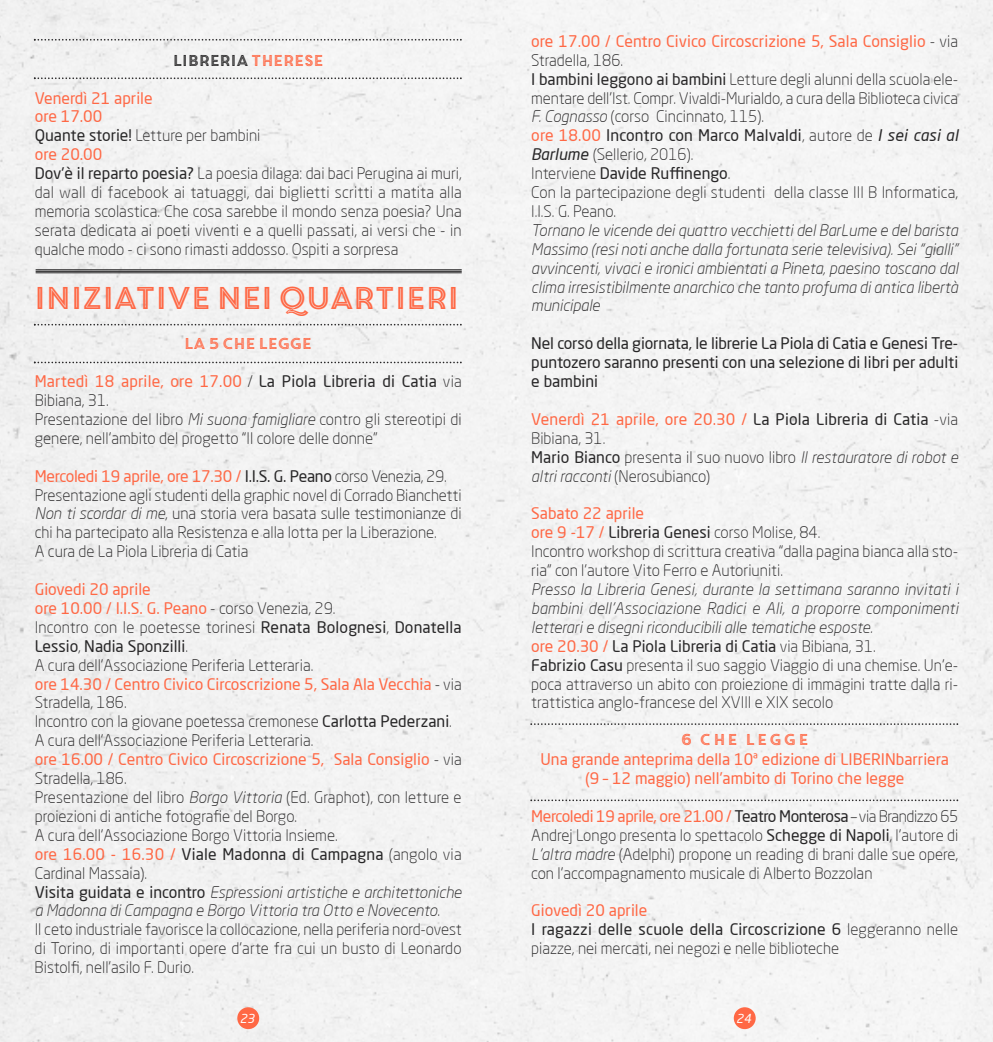
<style>
.page{position:relative;width:993px;height:1042px;background:#fff}
.page>*{position:absolute;margin:0;border:0;box-sizing:border-box;transform-origin:0 0}
.t1{font:31.5px "Core Circus 2 D In";letter-spacing:-.16em;color:#ff6845}
.t2{font:300 15.75px/18.9px "Neo Sans Pro";color:#272627}
.t3{font:italic 300 15.75px/18.9px "Neo Sans Pro";color:#272627;text-align:justify}
.t4{font:15.75px/18.9px "Neo Sans Pro";color:#272627;text-align:justify}
.t5{font:15.75px/18.9px "Neo Sans Pro";color:#ff6845;text-align:center}
.t6{font:15.75px "Core Circus 2 D In";letter-spacing:-.15em;color:#272627}
.t7{font:15.75px "Core Circus 2 D In";letter-spacing:-.15em;color:#ff6845}
.t8{font:15.75px "Core Circus 2 D In";color:#ff6845}
.t9{font:italic 12.25px "Neo Sans Pro";color:#fff}
.s1{color:#ff6845}
.s2{font-weight:400;color:#ff6845}
.s3{font-weight:400}
.s4{font-style:italic}
.s5{font-weight:400;font-style:italic}
.s6{font-weight:400;font-style:normal;color:#ff6845}
.s7{font-weight:400;font-style:normal}
.s8{font-style:normal}
</style>
<div class="page">
<div style="left:0;top:0;width:992px;height:1042px;background:#f3f3f3"></div>
<div style="left:733px;top:1007px;width:22px;height:22px;background:#ff6845;border-radius:50%"></div>
<svg style="left:530px;top:723px;width:427px;height:2px"></svg>
<svg style="left:530px;top:799px;width:427px;height:2px"></svg>
<div style="left:237px;top:1007px;width:22px;height:22px;background:#ff6845;border-radius:50%"></div>
<svg style="left:34px;top:324px;width:427px;height:1px"></svg>
<svg style="left:34px;top:362px;width:427px;height:1px"></svg>
<hr style="left:36px;top:269px;width:425px;height:1px;background:#272627">
<hr style="left:36px;top:271px;width:425px;height:1px;background:#272627">
<hr style="left:36px;top:272px;width:425px;height:1px;background:#272627">
<svg style="left:34px;top:39px;width:427px;height:2px"></svg>
<svg style="left:34px;top:77px;width:427px;height:2px"></svg>
<p class="t6" style="left:172px;top:51px;width:155px">LIBRERIA <span class="s1">THERESE</span></p>
<p class="t2" style="left:35px;top:90px;width:428px"><span class="s2">Venerdì 21 aprile<br>ore 17.00<br></span><span class="s3">Quante storie!</span> Letture per bambini<br><span class="s2">ore 20.00<br></span><span class="s3">Dov'è il reparto poesia?</span> La poesia dilaga: dai baci Perugina ai muri, dal wall di facebook ai tatuaggi, dai biglietti scritti a matita alla memoria scolastica. Che cosa sarebbe il mondo senza poesia? Una serata dedicata ai poeti viventi e a quelli passati, ai versi che - in qualche modo - ci sono rimasti addosso. Ospiti a sorpresa</p>
<h1 class="t1" style="left:32px;top:279px;width:431px">INIZIATIVE NEI QUARTIERI</h1>
<p class="t7" style="left:183px;top:335px;width:131px">LA 5 CHE LEGGE</p>
<p class="t2" style="left:35px;top:373px;width:428px"><span class="s2">Martedì 18 aprile, ore 17.00</span> / <span class="s3">La Piola Libreria di Catia</span> via Bibiana, 31.<br>Presentazione del libro <span class="s4">Mi suona famigliare</span> contro gli stereotipi di genere, nell’ambito del progetto “Il colore delle donne”</p>
<p class="t2" style="left:35px;top:468px;width:428px"><span class="s2">Mercoledi 19 aprile, ore 17.30 /</span> <span class="s3">I.I.S. G. Peano</span> corso Venezia, 29.<br>Presentazione agli studenti della graphic novel di Corrado Bianchetti <span class="s4">Non ti scordar di me</span>, una storia vera basata sulle testimonianze di chi ha partecipato alla Resistenza e alla lotta per la Liberazione.<br>A cura de La Piola Libreria di Catia</p>
<p class="t2" style="left:35px;top:581px;width:428px"><span class="s2">Giovedi 20 aprile<br>ore 10.00 / I.I.S. G. Peano</span> - corso Venezia, 29.<br>Incontro con le poetesse torinesi <span class="s3">Renata Bolognesi</span>, <span class="s3">Donatella Lessio</span>, <span class="s3">Nadia Sponzilli</span>.<br>A cura dell’Associazione Periferia Letteraria.<br><span class="s2">ore 14.30 / Centro Civico Circoscrizione 5, Sala Ala Vecchia</span> - via Stradella, 186.<br>Incontro con la giovane poetessa cremonese <span class="s3">Carlotta Pederzani</span>.<br>A cura dell’Associazione Periferia Letteraria.<br><span class="s2">ore 16.00 / Centro Civico Circoscrizione 5, Sala Consiglio</span> - via Stradella, 186.<br>Presentazione del libro <span class="s4">Borgo Vittoria</span> (Ed. Graphot), con letture e proiezioni di antiche fotografie del Borgo.<br>A cura dell’Associazione Borgo Vittoria Insieme.<br><span class="s2">ore 16.00 - 16.30 /</span> <span class="s3">Viale Madonna di Campagna</span> (angolo via Cardinal Massaia).<br><span class="s3">Visita guidata e incontro</span> <span class="s4">Espressioni artistiche e architettoniche a Madonna di Campagna e Borgo Vittoria tra Otto e Novecento</span>.<br>Il ceto industriale favorisce la collocazione, nella periferia nord-ovest di Torino, di importanti opere d’arte fra cui un busto di Leonardo Bistolfi, nell’asilo F. Durio.</p>
<p class="t9" style="left:240px;top:1013px;width:16px">23</p>
<p class="t2" style="left:531px;top:33px;width:428px"><span class="s2">ore 17.00 / Centro Civico Circoscrizione 5, Sala Consiglio</span> - via Stradella, 186.<br><span class="s3">I bambini leggono ai bambini</span> Letture degli alunni della scuola ele&shy;mentare dell’Ist. Compr. Vivaldi-Murialdo, a cura della Biblioteca civica <span class="s4">F. Cognasso</span> (corso Cincinnato, 115).<br><span class="s2">ore 18.00</span> <span class="s3">Incontro con Marco Malvaldi</span>, autore de <span class="s5">I sei casi al Barlume</span> (Sellerio, 2016).<br>Interviene <span class="s3">Davide Ruffinengo</span>.<br>Con la partecipazione degli studenti della classe III B Informatica, I.I.S. G. Peano.</p>
<p class="t3" style="left:531px;top:222px;width:428px">Tornano le vicende dei quattro vecchietti del BarLume e del barista Massimo (resi noti anche dalla fortunata serie televisiva). Sei “gialli” avvincenti, vivaci e ironici ambientati a Pineta, paesino toscano dal clima irresistibilmente anarchico che tanto profuma di antica libertà municipale</p>
<p class="t4" style="left:531px;top:336px;width:428px">Nel corso della giornata, le librerie La Piola di Catia e Genesi Tre&shy;puntozero saranno presenti con una selezione di libri per adulti e bambini</p>
<p class="t2" style="left:531px;top:411px;width:428px"><span class="s2">Venerdì 21 aprile, ore 20.30 /</span> <span class="s3">La Piola Libreria di Catia</span> -via Bibiana, 31.<br><span class="s3">Mario Bianco</span> presenta il suo nuovo libro <span class="s4">Il restauratore di robot e altri racconti</span> (Nerosubianco)</p>
<p class="t2" style="left:531px;top:506px;width:428px"><span class="s2">Sabato 22 aprile<br>ore 9 -17 /</span> <span class="s3">Libreria Genesi</span> corso Molise, 84.<br>Incontro workshop di scrittura creativa “dalla pagina bianca alla sto&shy;ria” con l’autore Vito Ferro e Autoriuniti.</p>
<p class="t3" style="left:531px;top:581px;width:428px;text-align:left">Presso la Libreria Genesi, durante la settimana saranno invitati i bambini dell’Associazione Radici e Ali, a proporre componimenti letterari e disegni riconducibili alle tematiche esposte.<br><span class="s6">ore 20.30 /</span> <span class="s7">La Piola Libreria di Catia</span> <span class="s8">via Bibiana, 31.<br></span><span class="s7">Fabrizio Casu</span> <span class="s8">presenta il suo saggio Viaggio di una chemise. Un'e&shy;poca attraverso un abito con proiezione di immagini tratte dalla ri&shy;trattistica anglo-francese del XVIII e XIX secolo</span></p>
<p class="t8" style="left:679px;top:730px;width:131px">6 CHE LEGGE</p>
<p class="t5" style="left:540px;top:751px;width:410px">Una grande anteprima della 10ª edizione di LIBERINbarriera (9 – 12 maggio) nell’ambito di Torino che legge</p>
<p class="t2" style="left:531px;top:808px;width:428px;text-align:justify"><span class="s2">Mercoledi 19 aprile, ore 21.00 /</span> <span class="s3">Teatro Monterosa</span> – via Brandizzo 65<br>Andrej Longo presenta lo spettacolo <span class="s3">Schegge di Napoli</span>, l’autore di <span class="s4">L’altra madre</span> (Adelphi) propone un reading di brani dalle sue opere, con l’accompagnamento musicale di Alberto Bozzolan</p>
<p class="t2" style="left:531px;top:903px;width:428px"><span class="s2">Giovedì 20 aprile<br></span><span class="s3">I ragazzi delle scuole della Circoscrizione 6</span> leggeranno nelle piazze, nei mercati, nei negozi e nelle biblioteche</p>
<p class="t9" style="left:736px;top:1013px;width:16px">24</p>
</div>
